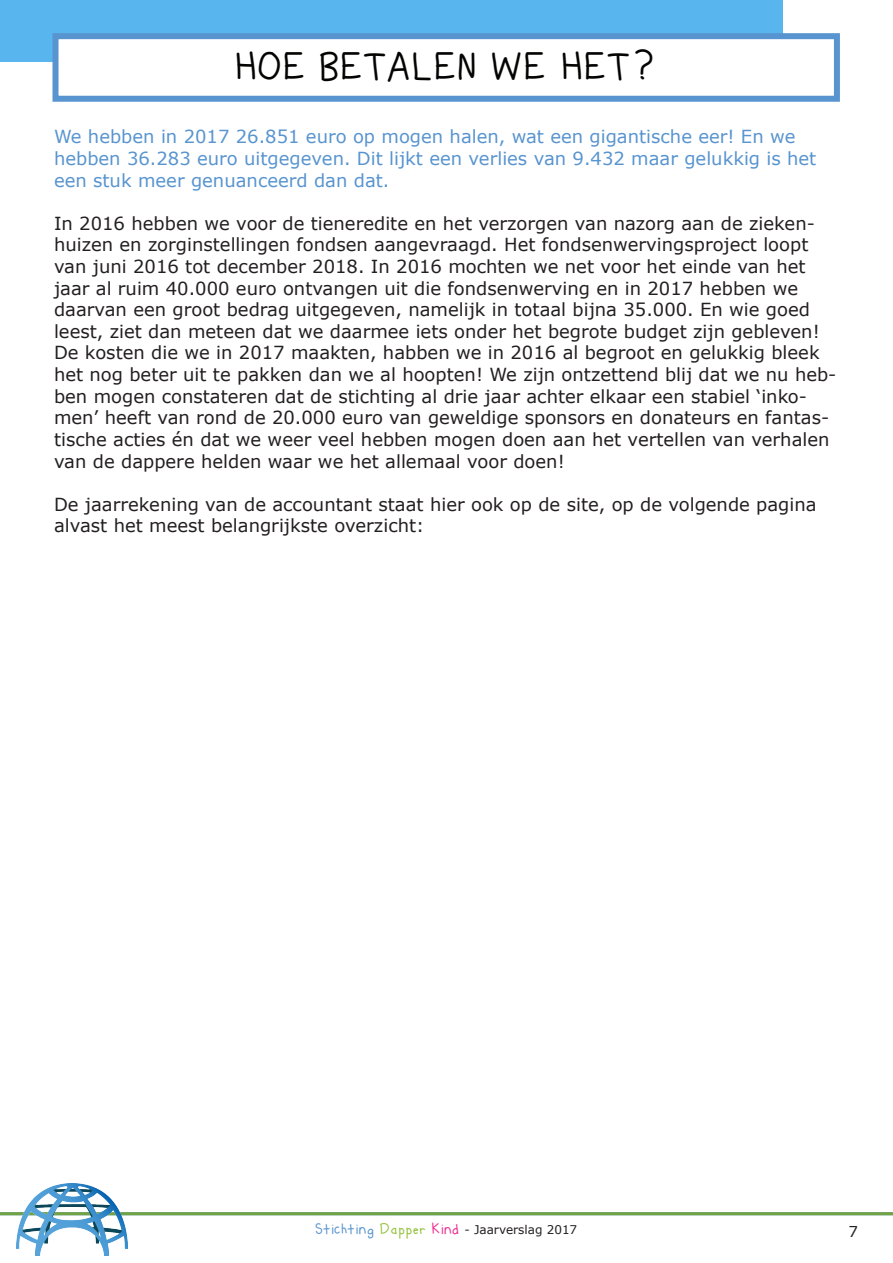
<style>
.page{position:relative;width:893px;height:1263px;background:#fff}
.page>*{position:absolute;margin:0;border:0;box-sizing:border-box;transform-origin:0 0}
.Titels{font:45px "Kiddish";color:#040503}
.t1{font:18px/21.6px "Verdana";color:#231f20}
.t2{font:18px/21.6px "Verdana";color:#5894cf}
.t3{font:15px "Verdana";color:#231f20}
.t4{font:12px "Verdana";color:#231f20}
.s1{font-family:"Kiddish";font-size:18px;color:#5894cf}
.s2{font-family:"Kiddish";font-size:18px;color:#94c23d}
.s3{font-family:"Kiddish";font-size:18px;color:#ed2c90}
</style>
<div class="page">
<div style="left:0;top:35px;width:54px;height:27px;background:#58b5ee"></div>
<hr style="left:0;top:1212px;width:893px;height:3px;background:#71a340">
<div style="left:0;top:0;width:783px;height:35px;background:#58b5ee"></div>
<div style="left:52px;top:33px;width:788px;height:69px;border:6px solid #5894cf"></div>
<img style="left:16px;top:1184px;width:111px;height:71px">
<p class="Titels" style="left:236px;top:42px;width:422px">HOE BETALEN WE HET?</p>
<p class="t2" style="left:54px;top:126px;width:764px">We hebben in 2017 26.851 euro op mogen halen, wat een gigantische eer! En we hebben 36.283 euro uitgegeven. Dit lijkt een verlies van 9.432 maar gelukkig is het een stuk meer genuanceerd dan dat.</p>
<p class="t1" style="left:54px;top:212px;width:784px">In 2016 hebben we voor de tieneredite en het verzorgen van nazorg aan de zieken&shy;huizen en zorginstellingen fondsen aangevraagd. Het fondsenwervingsproject loopt van juni 2016 tot december 2018. In 2016 mochten we net voor het einde van het jaar al ruim 40.000 euro ontvangen uit die fondsenwerving en in 2017 hebben we daarvan een groot bedrag uitgegeven, namelijk in totaal bijna 35.000. En wie goed leest, ziet dan meteen dat we daarmee iets onder het begrote budget zijn gebleven!<br>De kosten die we in 2017 maakten, habben we in 2016 al begroot en gelukkig bleek het nog beter uit te pakken dan we al hoopten! We zijn ontzettend blij dat we nu heb&shy;ben mogen constateren dat de stichting al drie jaar achter elkaar een stabiel ‘inko&shy;men’ heeft van rond de 20.000 euro van geweldige sponsors en donateurs en fantas&shy;tische acties én dat we weer veel hebben mogen doen aan het vertellen van verhalen van de dappere helden waar we het allemaal voor doen!</p>
<p class="t1" style="left:54px;top:493px;width:764px">De jaarrekening van de accountant staat hier ook op de site, op de volgende pagina alvast het meest belangrijkste overzicht:</p>
<p class="t4" style="left:316px;top:1221px;width:263px"><span class="s1">Stichting</span> <span class="s2">Dapper</span> <span class="s3">Kind</span> - Jaarverslag 2017</p>
<p class="t3" style="left:848px;top:1221px;width:11px">7</p>
</div>
